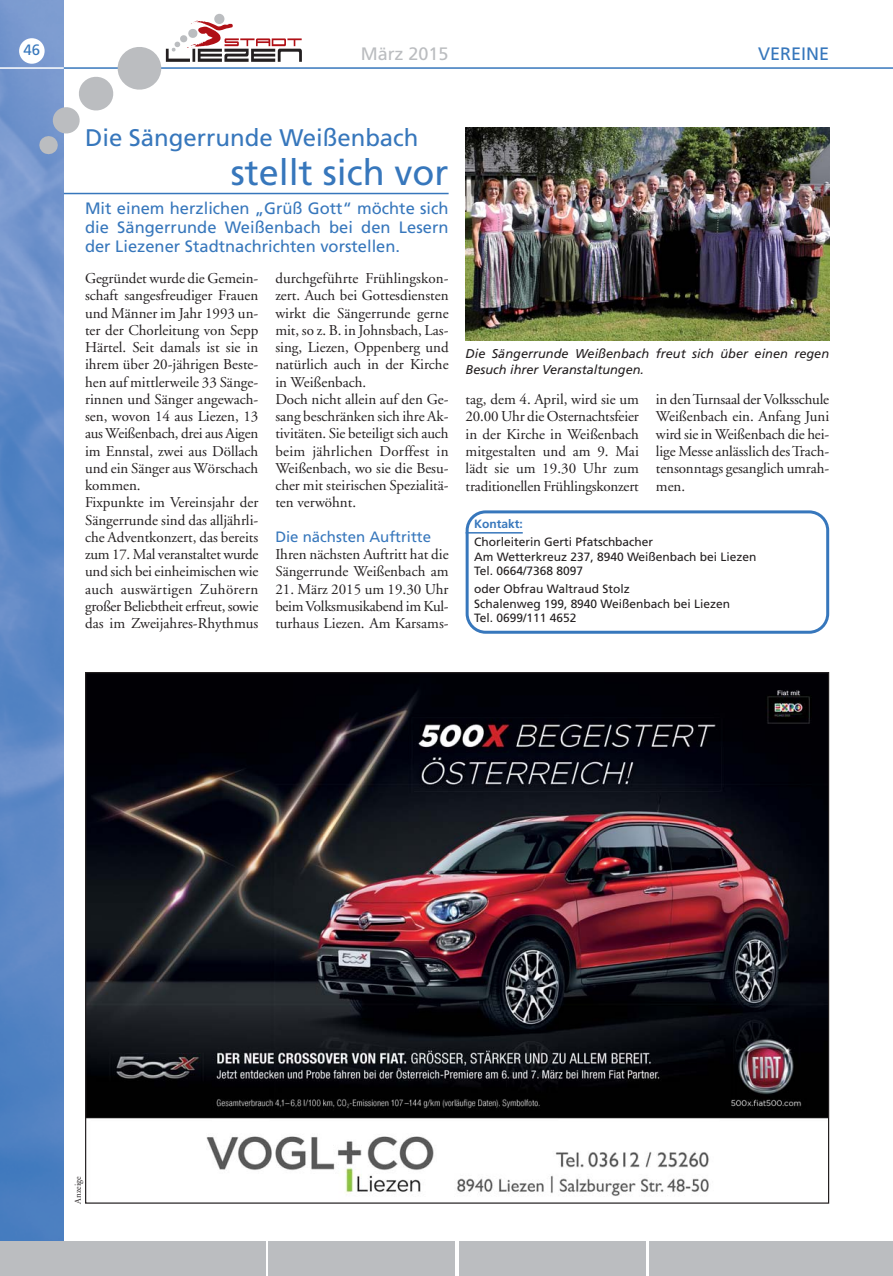
<style>
.page{position:relative;width:893px;height:1276px;background:#fff}
.page>*{position:absolute;margin:0;border:0;box-sizing:border-box;transform-origin:0 0}
.t1{font:36px "Frutiger";color:#3777bc}
.t2{font:24px "Frutiger";color:#3777bc}
.t3{font:18px "Frutiger";color:#bbbdc0}
.t4{font:18px "Frutiger";color:#3777bc}
.t5{font:16.5px/18.8px "Frutiger";color:#3777bc;text-align:justify}
.t6{font:15px/17.2px "Adobe Garamond";color:#231f20}
.t7{font:15px "Frutiger";color:#3777bc}
.t8{font:italic 12.75px/15.3px "Frutiger";color:#231f20}
.t9{font:12px/14.2px "Frutiger";color:#231f20}
.t10{font:700 12px "Frutiger";color:#3777bc}
.t11{font:9px "Adobe Garamond";color:#231f20}
</style>
<div class="page">
<img style="left:0;top:0;width:64px;height:1242px">
<div style="left:214px;top:14px;width:10px;height:10px;background:#bbbdc0;border-radius:50%"></div>
<div style="left:19px;top:38px;width:26px;height:26px;background:#fff;border-radius:50%"></div>
<hr style="left:64px;top:67px;width:829px;height:2px;background:#3777bc">
<hr style="left:0;top:67px;width:64px;height:2px;background:#fff">
<div style="left:0;top:1242px;width:265px;height:34px;background:#bbbdc0"></div>
<div style="left:269px;top:1242px;width:186px;height:34px;background:#bbbdc0"></div>
<div style="left:459px;top:1242px;width:187px;height:34px;background:#bbbdc0"></div>
<div style="left:649px;top:1242px;width:244px;height:34px;background:#bbbdc0"></div>
<svg style="left:38px;top:21px;width:264px;height:134px"></svg>
<img style="left:466px;top:128px;width:363px;height:212px">
<svg style="left:466px;top:510px;width:363px;height:124px"></svg>
<hr style="left:466px;top:532px;width:57px;height:1px;background:#3777bc">
<hr style="left:64px;top:193px;width:385px;height:1px;background:#3777bc">
<img style="left:87px;top:674px;width:740px;height:522px">
<p class="t7" style="left:24px;top:44px;width:18px">46</p>
<p class="t3" style="left:361px;top:47px;width:89px">März 2015</p>
<p class="t4" style="left:758px;top:47px;width:72px">VEREINE</p>
<h2 class="t2" style="left:85px;top:128px;width:335px">Die Sängerrunde Weißenbach</h2>
<h1 class="t1" style="left:231px;top:158px;width:219px">stellt sich vor</h1>
<p class="t5" style="left:85px;top:200px;width:365px">Mit einem herzlichen „Grüß Gott“ möchte sich die Sängerrunde Weißenbach bei den Lesern der Liezener Stadtnachrichten vorstellen.</p>
<p class="t6" style="left:85px;top:271px;width:175px">Gegründet wurde die Gemein&shy;schaft sangesfreudiger Frauen und Männer im Jahr 1993 un&shy;ter der Chorleitung von Sepp<br>Härtel. Seit damals ist sie in ihrem über 20-jährigen Beste&shy;hen auf mittlerweile 33 Sänge&shy;rinnen und Sänger angewach&shy;sen, wovon 14 aus Liezen, 13 aus Weißenbach, drei aus Aigen im Ennstal, zwei aus Döllach und ein Sänger aus Wörschach kommen.<br>Fixpunkte im Vereinsjahr der<br>Sängerrunde sind das alljährli&shy;che Adventkonzert, das bereits zum 17. Mal veranstaltet wurde und sich bei einheimischen wie auch auswärtigen Zuhörern großer Beliebtheit erfreut, sowie das im Zweijahres-Rhythmus</p>
<p class="t6" style="left:275px;top:271px;width:175px">durchgeführte Frühlingskon&shy;zert. Auch bei Gottesdiensten wirkt die Sängerrunde gerne mit, so z. B. in Johnsbach, Las&shy;sing, Liezen, Oppenberg und natürlich auch in der Kirche in Weißenbach.<br>Doch nicht allein auf den Ge&shy;sang beschränken sich ihre Ak&shy;tivitäten. Sie beteiligt sich auch beim jährlichen Dorffest in<br>Weißenbach, wo sie die Besu&shy;cher mit steirischen Spezialitä&shy;ten verwöhnt.</p>
<p class="t7" style="left:275px;top:530px;width:157px">Die nächsten Auftritte</p>
<p class="t6" style="left:275px;top:547px;width:175px">Ihren nächsten Auftritt hat die<br>Sängerrunde Weißenbach am</p>
<p class="t6" style="left:275px;top:581px;width:175px;text-align:justify">21. März 2015 um 19.30 Uhr beim Volksmusikabend im Kul&shy;turhaus Liezen. Am Karsams-</p>
<p class="t8" style="left:466px;top:347px;width:365px">Die Sängerrunde Weißenbach freut sich über einen regen<br>Besuch ihrer Veranstaltungen.</p>
<p class="t6" style="left:466px;top:392px;width:175px;text-align:justify">tag, dem 4. April, wird sie um 20.00 Uhr die Osternachtsfeier in der Kirche in Weißenbach mitgestalten und am 9. Mai lädt sie um 19.30 Uhr zum traditionellen Frühlingskonzert</p>
<p class="t6" style="left:656px;top:392px;width:175px;text-align:justify">in den Turnsaal der Volksschule Weißenbach ein. Anfang Juni wird sie in Weißenbach die hei&shy;lige Messe anlässlich des Trach&shy;tensonntags gesanglich umrah&shy;men.</p>
<p class="t10" style="left:474px;top:519px;width:50px">Kontakt:</p>
<p class="t9" style="left:474px;top:536px;width:284px">Chorleiterin Gerti Pfatschbacher<br>Am Wetterkreuz 237, 8940 Weißenbach bei Liezen<br>Tel. 0664/7368 8097</p>
<p class="t9" style="left:474px;top:583px;width:257px">oder Obfrau Waltraud Stolz<br>Schalenweg 199, 8940 Weißenbach bei Liezen<br>Tel. 0699/111 4652</p>
<p class="t11" style="left:74px;top:1203px;width:29px;rotate:-90deg">Anzeige</p>
</div>
